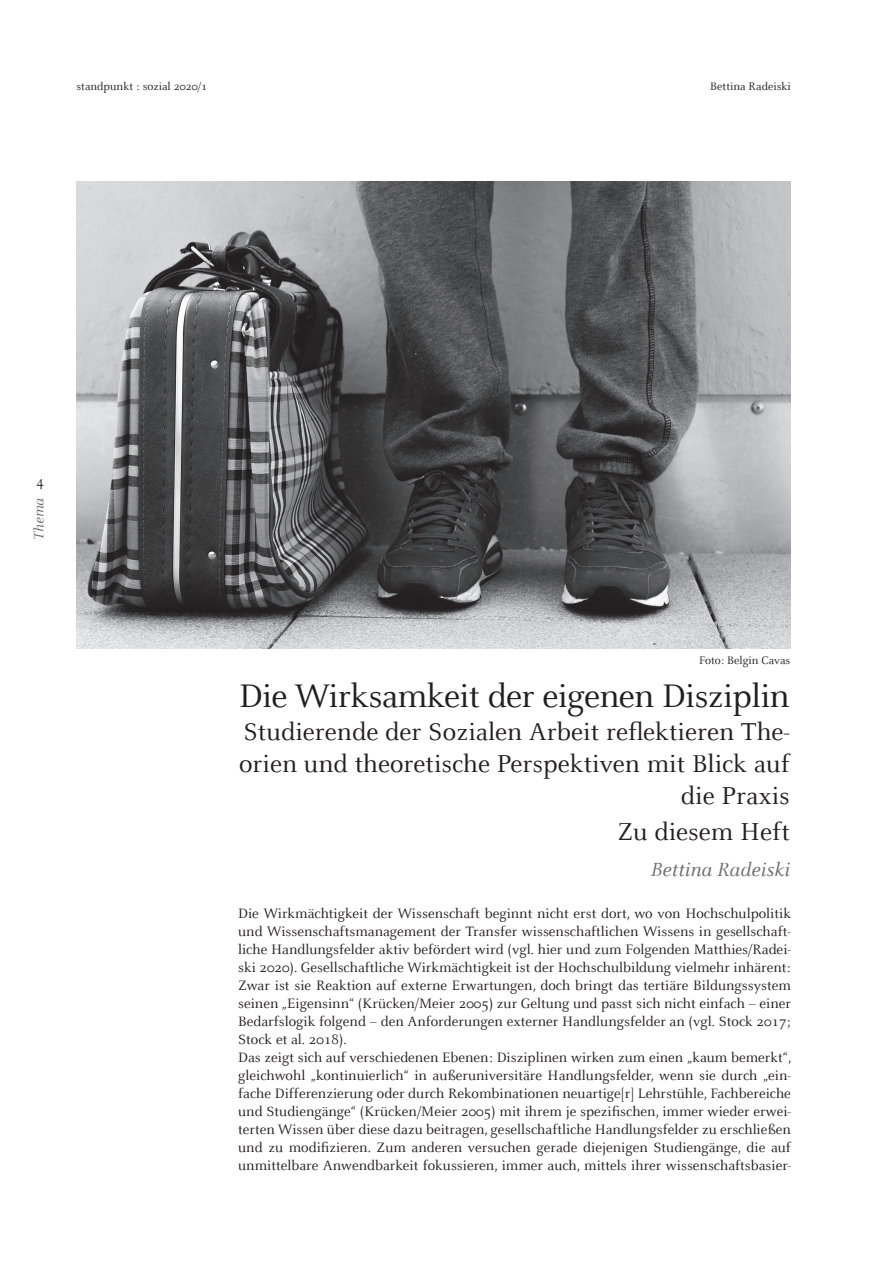
<style>
.page{position:relative;width:893px;height:1263px;background:#fff}
.page>*{position:absolute;margin:0;border:0;box-sizing:border-box;transform-origin:0 0}
.t1{font:36px "Celeste";letter-spacing:-.02em;color:#231f20}
.t2{font:27px/32.4px "Celeste";color:#231f20;text-align:right}
.t3{font:italic 21px "Celeste";color:#6c6d70}
.t4{font:15px/18px "Celeste";color:#231f20}
.t5{font:italic 15px "Celeste";color:#6c6d70}
.t6{font:12px "Celeste";color:#231f20}
</style>
<div class="page">
<img style="left:77px;top:181px;width:714px;height:467px">
<p class="t6" style="left:77px;top:79px;width:132px">standpunkt : sozial 2020/1</p>
<p class="t6" style="left:710px;top:79px;width:82px">Bettina Radeiski</p>
<p class="t5" style="left:30px;top:539px;width:43px;rotate:-90deg">Thema</p>
<p class="t6" style="left:699px;top:653px;width:93px">Foto: Belgin Cavas</p>
<h1 class="t1" style="left:239px;top:675px;width:552px">Die Wirksamkeit der eigenen Disziplin</h1>
<h2 class="t2" style="left:239px;top:715px;width:552px">Studierende der Sozialen Arbeit reflektieren The&shy;orien und theoretische Perspektiven mit Blick auf die Praxis</h2>
<h2 class="t2" style="left:617px;top:816px;width:174px">Zu diesem Heft</h2>
<h3 class="t3" style="left:651px;top:857px;width:141px">Bettina Radeiski</h3>
<p class="t4" style="left:238px;top:904px;width:555px">Die Wirkmächtigkeit der Wissenschaft beginnt nicht erst dort, wo von Hochschulpolitik und Wissenschaftsmanagement der Transfer wissenschaftlichen Wissens in gesellschaft&shy;liche Handlungsfelder aktiv befördert wird (vgl. hier und zum Folgenden Matthies/Radei&shy;ski 2020). Gesellschaftliche Wirkmächtigkeit ist der Hochschulbildung vielmehr inhärent:<br>Zwar ist sie Reaktion auf externe Erwartungen, doch bringt das tertiäre Bildungssystem seinen „Eigensinn“ (Krücken/Meier 2005) zur Geltung und passt sich nicht einfach – einer Bedarfslogik folgend – den Anforderungen externer Handlungsfelder an (vgl. Stock 2017; Stock et al. 2018).<br>Das zeigt sich auf verschiedenen Ebenen: Disziplinen wirken zum einen „kaum bemerkt“, gleichwohl „kontinuierlich“ in außeruniversitäre Handlungsfelder, wenn sie durch „ein&shy;fache Differenzierung oder durch Rekombinationen neuartige[r] Lehrstühle, Fachbereiche und Studiengänge“ (Krücken/Meier 2005) mit ihrem je spezifischen, immer wieder erwei&shy;terten Wissen über diese dazu beitragen, gesellschaftliche Handlungsfelder zu erschließen und zu modifizieren. Zum anderen versuchen gerade diejenigen Studiengänge, die auf unmittelbare Anwendbarkeit fokussieren, immer auch, mittels ihrer wissenschaftsbasier-</p>
</div>
